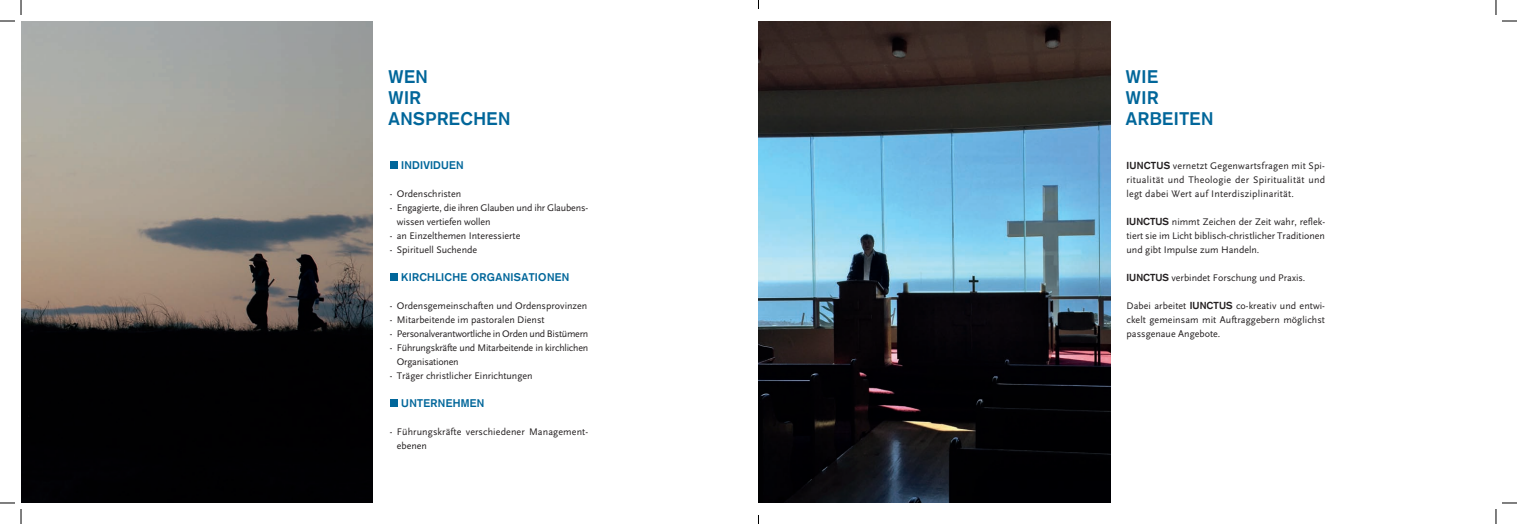
<style>
.page{position:relative;width:1517px;height:524px;background:#fff}
.page>*{position:absolute;margin:0;border:0;box-sizing:border-box;transform-origin:0 0}
.t1{font:700 18px/21px "Akzidenz Grotesk";letter-spacing:.03em;color:#01669a}
.t2{font:700 11px "Akzidenz Grotesk";letter-spacing:.03em;color:#01669a}
.t3{font:10px/14px "Scala Sans";color:#231f20;text-align:justify}
.t4{font:10px/14px "Scala Sans";letter-spacing:-.02em;color:#231f20}
.t5{font:10px "Scala Sans";letter-spacing:-.025em;color:#231f20}
.s1{font-family:"Akzidenz Grotesk";font-weight:700}
</style>
<div class="page">
<img style="left:21px;top:21px;width:351px;height:482px">
<div style="left:390px;top:161px;width:7px;height:8px;background:#01669a"></div>
<div style="left:390px;top:273px;width:7px;height:8px;background:#01669a"></div>
<div style="left:390px;top:399px;width:7px;height:8px;background:#01669a"></div>
<img style="left:758px;top:21px;width:352px;height:482px">
<svg style="left:0;top:0;width:22px;height:22px"></svg>
<svg style="left:0;top:502px;width:22px;height:22px"></svg>
<svg style="left:1495px;top:0;width:21px;height:22px"></svg>
<svg style="left:1495px;top:502px;width:21px;height:22px"></svg>
<h1 class="t1" style="left:388px;top:66px;width:123px">WEN<br>WIR<br>ANSPRECHEN</h1>
<p class="t2" style="left:401px;top:159px;width:64px">INDIVIDUEN</p>
<p class="t3" style="left:390px;top:187px;width:73px">- Ordenschristen</p>
<p class="t3" style="left:397px;top:201px;width:193px;text-indent:-7px">- Engagierte, die ihren Glauben und ihr Glaubens&shy;wissen vertiefen wollen</p>
<p class="t3" style="left:390px;top:229px;width:132px">- an Einzelthemen Interessierte</p>
<p class="t3" style="left:390px;top:243px;width:89px">- Spirituell Suchende</p>
<p class="t2" style="left:401px;top:271px;width:170px">KIRCHLICHE ORGANISATIONEN</p>
<p class="t3" style="left:390px;top:299px;width:199px">- Ordensgemeinschaften und Ordensprovinzen</p>
<p class="t3" style="left:390px;top:313px;width:156px">- Mitarbeitende im pastoralen Dienst</p>
<p class="t5" style="left:390px;top:328px;width:200px">- Personalverantwortliche in Orden und Bistümern</p>
<p class="t4" style="left:397px;top:341px;width:193px;text-indent:-7px">- Führungskräfte und Mitarbeitende in kirchlichen<br>Organisationen</p>
<p class="t3" style="left:390px;top:369px;width:144px">- Träger christlicher Einrichtungen</p>
<p class="t2" style="left:401px;top:397px;width:85px">UNTERNEHMEN</p>
<p class="t3" style="left:397px;top:425px;width:193px;text-indent:-7px">- Führungskräfte verschiedener Management&shy;ebenen</p>
<h1 class="t1" style="left:1125px;top:66px;width:89px">WIE<br>WIR<br>ARBEITEN</h1>
<p class="t3" style="left:1126px;top:159px;width:200px"><span class="s1">IUNCTUS</span> vernetzt Gegenwartsfragen mit Spi&shy;ritualität und Theologie der Spiritualität und legt dabei Wert auf Interdisziplinarität.</p>
<p class="t3" style="left:1126px;top:215px;width:200px"><span class="s1">IUNCTUS</span> nimmt Zeichen der Zeit wahr, reflek&shy;tiert sie im Licht biblisch-christlicher Traditionen und gibt Impulse zum Handeln.</p>
<p class="t3" style="left:1126px;top:271px;width:180px"><span class="s1">IUNCTUS</span> verbindet Forschung und Praxis.</p>
<p class="t3" style="left:1126px;top:299px;width:200px">Dabei arbeitet <span class="s1">IUNCTUS</span> co-kreativ und entwi&shy;ckelt gemeinsam mit Auftraggebern möglichst passgenaue Angebote.</p>
</div>
